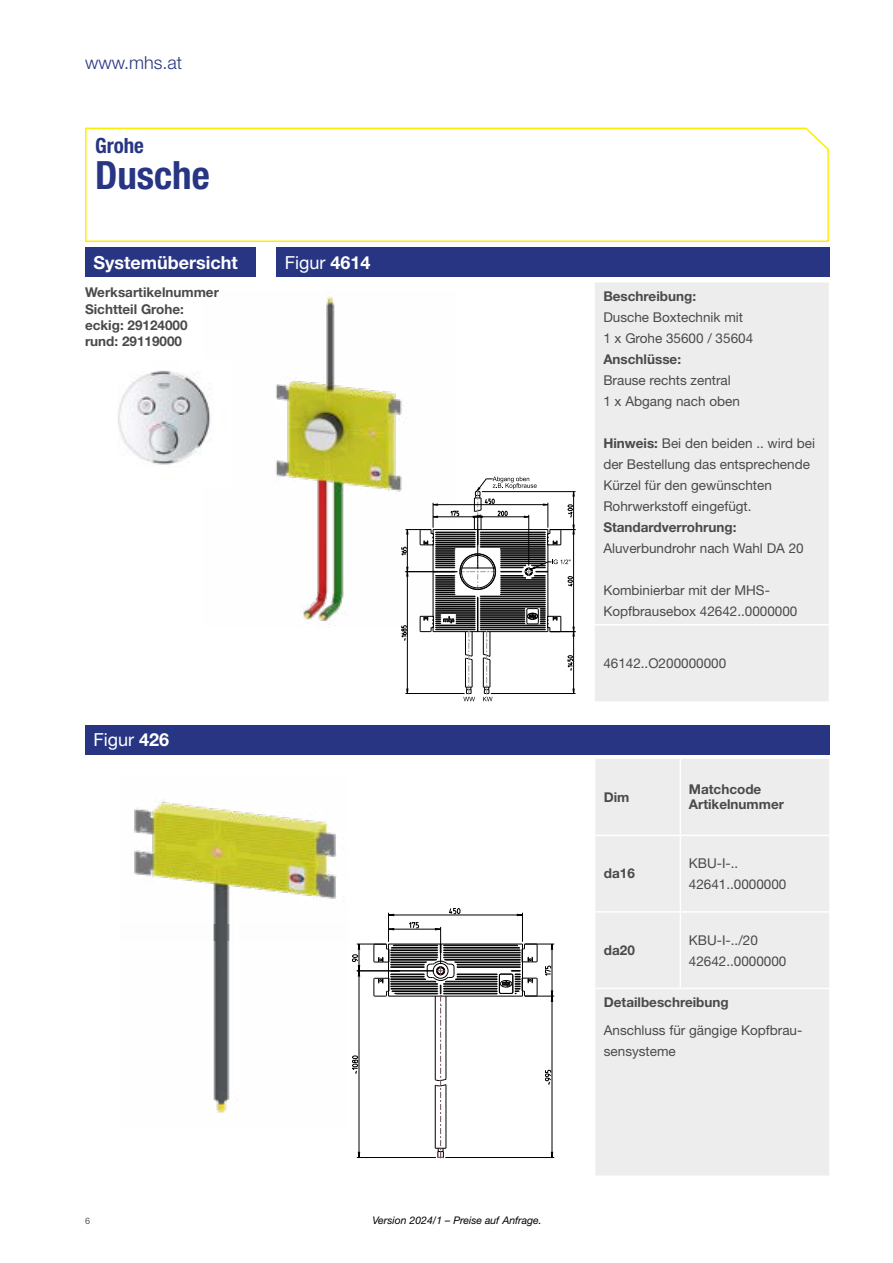
<style>
.page{position:relative;width:893px;height:1263px;background:#fff}
.page>*{position:absolute;margin:0;border:0;box-sizing:border-box;transform-origin:0 0}
.t1{font:700 condensed 39px "Helvetica Neue LT Pro";color:#283583}
.t2{font:700 condensed 21px "Helvetica Neue LT Pro";color:#283583}
.t3{font:18px "Helvetica Neue LT Pro";color:#fff}
.t4{font:700 18px "Helvetica Neue LT Pro";color:#fff}
.t5{font:300 18px "Helvetica Neue LT Pro";color:#283583}
.t6{font:13.5px/21px "Helvetica Neue LT Pro";color:#4a4a49}
.t7{font:700 13.5px/16.2px "Helvetica Neue LT Pro";color:#4a4a49}
.t8{font:italic 10.5px "Helvetica Neue LT Pro";color:#000}
.t9{font:9px "Helvetica Neue LT Pro";color:#575756}
.s1{font-weight:700}
</style>
<div class="page">
<svg style="left:85px;top:127px;width:744px;height:115px"></svg>
<div style="left:85px;top:247px;width:170px;height:30px;background:#283583"></div>
<div style="left:276px;top:247px;width:554px;height:30px;background:#283583"></div>
<div style="left:595px;top:283px;width:234px;height:418px;background:#ededed"></div>
<hr style="left:595px;top:624px;width:234px;height:1px;background:#fff">
<svg style="left:401px;top:477px;width:174px;height:224px"></svg>
<hr style="left:573px;top:632px;width:1px;height:61px;background:#000">
<hr style="left:405px;top:571px;width:52px;height:1px;background:#000">
<img style="left:275px;top:297px;width:181px;height:330px">
<img style="left:118px;top:370px;width:93px;height:95px">
<div style="left:85px;top:725px;width:745px;height:30px;background:#283583"></div>
<hr style="left:388px;top:996px;width:134px;height:1px;background:#000">
<hr style="left:395px;top:993px;width:43px;height:1px;background:#000">
<hr style="left:444px;top:993px;width:53px;height:1px;background:#000">
<hr style="left:444px;top:991px;width:53px;height:1px;background:#000">
<hr style="left:392px;top:991px;width:46px;height:1px;background:#000">
<hr style="left:392px;top:990px;width:46px;height:1px;background:#000">
<hr style="left:444px;top:990px;width:53px;height:1px;background:#000">
<hr style="left:444px;top:989px;width:53px;height:1px;background:#000">
<hr style="left:391px;top:989px;width:47px;height:1px;background:#000">
<hr style="left:391px;top:988px;width:47px;height:1px;background:#000">
<hr style="left:444px;top:988px;width:53px;height:1px;background:#000">
<hr style="left:391px;top:986px;width:47px;height:1px;background:#000">
<hr style="left:444px;top:986px;width:53px;height:1px;background:#000">
<hr style="left:444px;top:984px;width:53px;height:1px;background:#000">
<hr style="left:391px;top:984px;width:47px;height:1px;background:#000">
<hr style="left:391px;top:983px;width:47px;height:1px;background:#000">
<hr style="left:444px;top:983px;width:53px;height:1px;background:#000">
<hr style="left:391px;top:981px;width:44px;height:1px;background:#000">
<hr style="left:446px;top:981px;width:51px;height:1px;background:#000">
<hr style="left:455px;top:979px;width:42px;height:1px;background:#000">
<hr style="left:391px;top:979px;width:35px;height:1px;background:#000">
<hr style="left:391px;top:978px;width:34px;height:1px;background:#000">
<hr style="left:456px;top:978px;width:41px;height:1px;background:#000">
<hr style="left:457px;top:977px;width:40px;height:1px;background:#000">
<hr style="left:391px;top:977px;width:33px;height:1px;background:#000">
<hr style="left:391px;top:976px;width:33px;height:1px;background:#000">
<hr style="left:457px;top:976px;width:40px;height:1px;background:#000">
<hr style="left:391px;top:974px;width:33px;height:1px;background:#000">
<hr style="left:457px;top:974px;width:40px;height:1px;background:#000">
<hr style="left:457px;top:967px;width:63px;height:1px;background:#000">
<hr style="left:391px;top:967px;width:33px;height:1px;background:#000">
<hr style="left:391px;top:966px;width:33px;height:1px;background:#000">
<hr style="left:457px;top:966px;width:63px;height:1px;background:#000">
<hr style="left:457px;top:965px;width:63px;height:1px;background:#000">
<hr style="left:391px;top:965px;width:33px;height:1px;background:#000">
<hr style="left:391px;top:964px;width:33px;height:1px;background:#000">
<hr style="left:457px;top:964px;width:63px;height:1px;background:#000">
<hr style="left:391px;top:962px;width:36px;height:1px;background:#000">
<hr style="left:455px;top:962px;width:65px;height:1px;background:#000">
<hr style="left:446px;top:960px;width:74px;height:1px;background:#000">
<hr style="left:391px;top:960px;width:44px;height:1px;background:#000">
<hr style="left:391px;top:959px;width:46px;height:1px;background:#000">
<hr style="left:444px;top:959px;width:76px;height:1px;background:#000">
<hr style="left:391px;top:957px;width:47px;height:1px;background:#000">
<hr style="left:444px;top:957px;width:76px;height:1px;background:#000">
<hr style="left:444px;top:955px;width:76px;height:1px;background:#000">
<hr style="left:391px;top:955px;width:47px;height:1px;background:#000">
<hr style="left:391px;top:954px;width:47px;height:1px;background:#000">
<hr style="left:444px;top:954px;width:76px;height:1px;background:#000">
<hr style="left:391px;top:952px;width:47px;height:1px;background:#000">
<hr style="left:444px;top:952px;width:76px;height:1px;background:#000">
<hr style="left:444px;top:950px;width:76px;height:1px;background:#000">
<hr style="left:391px;top:950px;width:47px;height:1px;background:#000">
<hr style="left:391px;top:949px;width:47px;height:1px;background:#000">
<hr style="left:444px;top:949px;width:76px;height:1px;background:#000">
<hr style="left:444px;top:948px;width:76px;height:1px;background:#000">
<hr style="left:391px;top:948px;width:47px;height:1px;background:#000">
<hr style="left:392px;top:947px;width:46px;height:1px;background:#000">
<hr style="left:444px;top:947px;width:75px;height:1px;background:#000">
<hr style="left:394px;top:945px;width:44px;height:1px;background:#000">
<hr style="left:444px;top:945px;width:73px;height:1px;background:#000">
<hr style="left:388px;top:944px;width:134px;height:1px;background:#000">
<svg style="left:424px;top:944px;width:34px;height:214px"></svg>
<svg style="left:409px;top:922px;width:10px;height:6px"></svg>
<svg style="left:449px;top:908px;width:11px;height:6px"></svg>
<svg style="left:545px;top:1070px;width:6px;height:15px"></svg>
<svg style="left:352px;top:1055px;width:6px;height:19px"></svg>
<hr style="left:445px;top:1157px;width:109px;height:1px;background:#000">
<hr style="left:440px;top:927px;width:1px;height:37px;background:#000">
<svg style="left:352px;top:913px;width:48px;height:84px"></svg>
<svg style="left:497px;top:913px;width:57px;height:89px"></svg>
<hr style="left:388px;top:929px;width:53px;height:1px;background:#000">
<hr style="left:552px;top:944px;width:1px;height:213px;background:#000">
<hr style="left:388px;top:915px;width:134px;height:1px;background:#000">
<hr style="left:359px;top:971px;width:1px;height:186px;background:#000">
<hr style="left:357px;top:1157px;width:79px;height:1px;background:#000">
<hr style="left:357px;top:970px;width:77px;height:1px;background:#000">
<img style="left:134px;top:801px;width:202px;height:124px">
<img style="left:213px;top:925px;width:17px;height:188px">
<div style="left:595px;top:759px;width:234px;height:416px;background:#ededed"></div>
<hr style="left:680px;top:759px;width:1px;height:76px;background:#fff">
<hr style="left:595px;top:835px;width:85px;height:1px;background:#fff">
<hr style="left:680px;top:835px;width:149px;height:1px;background:#fff">
<hr style="left:680px;top:836px;width:1px;height:75px;background:#fff">
<hr style="left:595px;top:911px;width:85px;height:2px;background:#fff">
<hr style="left:680px;top:911px;width:149px;height:2px;background:#fff">
<hr style="left:680px;top:913px;width:1px;height:75px;background:#fff">
<hr style="left:595px;top:988px;width:85px;height:1px;background:#fff">
<hr style="left:680px;top:988px;width:149px;height:1px;background:#fff">
<h3 class="t5" style="left:85px;top:52px;width:99px">www.mhs.at</h3>
<h2 class="t2" style="left:95px;top:133px;width:50px">Grohe</h2>
<h1 class="t1" style="left:95px;top:151px;width:116px">Dusche</h1>
<h3 class="t4" style="left:94px;top:251px;width:146px">Systemübersicht</h3>
<h3 class="t3" style="left:285px;top:251px;width:87px">Figur <span class="s1">4614</span></h3>
<p class="t7" style="left:85px;top:284px;width:135px">Werksartikelnummer<br>Sichtteil Grohe: eckig: 29124000 rund: 29119000</p>
<p class="t7" style="left:603px;top:287px;width:94px">Beschreibung:</p>
<p class="t6" style="left:603px;top:306px;width:151px">Dusche Boxtechnik mit<br>1 x Grohe 35600 / 35604</p>
<p class="t7" style="left:603px;top:350px;width:79px">Anschlüsse:</p>
<p class="t6" style="left:603px;top:369px;width:138px">Brause rechts zentral<br>1 x Abgang nach oben</p>
<p class="t6" style="left:603px;top:432px;width:213px"><span class="s1">Hinweis:</span> Bei den beiden .. wird bei der Bestellung das entsprechende<br>Kürzel für den gewünschten<br>Rohrwerkstoff eingefügt.</p>
<p class="t7" style="left:603px;top:518px;width:135px">Standardverrohrung:</p>
<p class="t6" style="left:603px;top:537px;width:202px">Aluverbundrohr nach Wahl DA 20</p>
<p class="t6" style="left:603px;top:579px;width:196px">Kombinierbar mit der MHS-<br>Kopfbrausebox 42642..0000000</p>
<p class="t6" style="left:603px;top:652px;width:124px">46142..O200000000</p>
<h3 class="t3" style="left:94px;top:729px;width:77px">Figur <span class="s1">426</span></h3>
<p class="t9" style="left:85px;top:1215px;width:7px">6</p>
<p class="t8" style="left:372px;top:1214px;width:171px">Version 2024/1 – Preise auf Anfrage.</p>
<p class="t7" style="left:604px;top:789px;width:27px">Dim</p>
<p class="t7" style="left:689px;top:782px;width:97px;line-height:15px">Matchcode<br>Artikelnummer</p>
<p class="t7" style="left:604px;top:865px;width:33px">da16</p>
<p class="t6" style="left:689px;top:852px;width:99px">KBU-I-..<br>42641..0000000</p>
<p class="t7" style="left:604px;top:942px;width:33px">da20</p>
<p class="t6" style="left:689px;top:929px;width:99px">KBU-I-../20<br>42642..0000000</p>
<p class="t7" style="left:604px;top:993px;width:126px">Detailbeschreibung</p>
<p class="t6" style="left:604px;top:1019px;width:200px">Anschluss für gängige Kopfbrau&shy;sensysteme</p>
</div>
